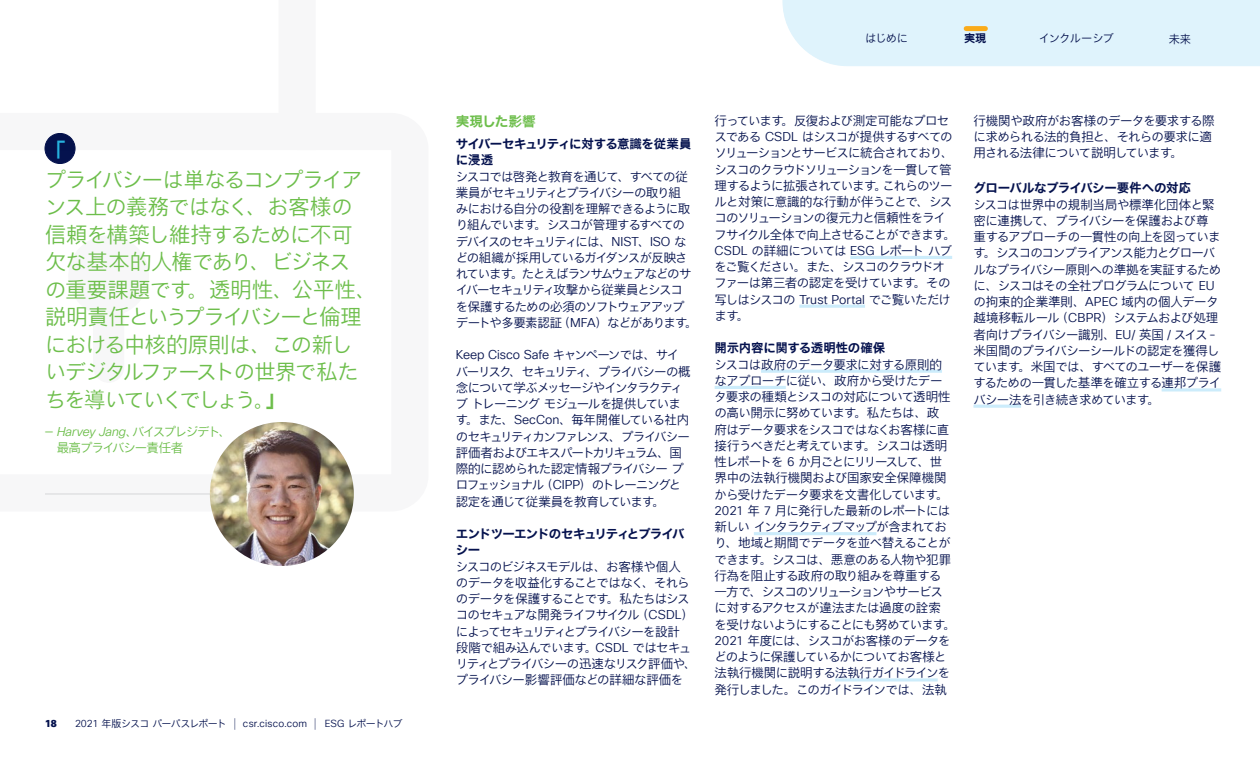
<style>
.page{position:relative;width:1260px;height:765px;background:#fff}
.page>*{position:absolute;margin:0;border:0;box-sizing:border-box;transform-origin:0 0}
.Paragraph_Style2{font:25px "Cisco Sans JPN";color:#26b2de}
.Paragraph_Style2-2{font:21.25px/27.5px "Cisco Sans JPN Light";letter-spacing:-.055em;color:#6dbe4b}
.Paragraph_Style2-3{font:13.75px "Cisco Sans JPN Bold";letter-spacing:-.01em;color:#6dbe4b}
.Paragraph_Style2-4{font:12.5px/16.2px "Cisco Sans JPN Light";letter-spacing:-.07em;color:#05124e}
.Paragraph_Style2-5{font:12.5px/16.2px "Cisco Sans JPN Light";letter-spacing:-.09em;color:#05124e}
.Paragraph_Style2-6{font:12.5px/16.2px "Cisco Sans JPN Light";letter-spacing:-.045em;color:#05124e}
.Paragraph_Style25{font:12.5px/16.2px "Cisco Sans JPN Light";letter-spacing:-.095em;color:#6dbe4b}
.Paragraph_Style2-7{font:12.5px/16.2px "Cisco Sans JPN Bold";letter-spacing:-.03em;color:#05124e}
.Paragraph_Style2-8{font:12.5px/16.2px "Cisco Sans JPN Bold";letter-spacing:-.06em;color:#05124e}
.Paragraph_Style27{font:12.5px "Cisco Sans JPN Bold";letter-spacing:-.03em;color:#05124e}
.Paragraph_Style26{font:12.5px "Cisco Sans JPN Bold";letter-spacing:-.025em;color:#05124e}
.t1{font:11.25px "Cisco Sans JPN Light";letter-spacing:-.06em;color:#05124e}
.t2{font:11.25px "Cisco Sans JPN Bold";color:#05124e}
.Paragraph_Style2-9{font:10px "Cisco Sans TT Light";letter-spacing:.015em;color:#05124e}
.Paragraph_Style2-10{font:800 10px "Cisco Sans TT";color:#05124e}
.s1{font-family:"Cisco Sans JPN Bold"}
.s2{font-family:"Cisco Sans TT Light";font-style:italic}
.s3{font-family:"Cisco Sans JPN Light"}
.s4{font-family:"Cisco Sans TT";font-weight:100;font-size:12.5px}
.s5{font-family:"Cisco Sans TT Light"}
</style>
<div class="page">
<div style="left:783px;top:0;width:477px;height:66px;background:#dff3fc"></div>
<div style="left:966px;top:26px;width:19px;height:5px;background:#faab1a"></div>
<svg style="left:45px;top:133px;width:30px;height:31px"></svg>
<img style="left:210px;top:422px;width:144px;height:144px">
<hr style="left:45px;top:494px;width:165px;height:1px;background:#dcdddf">
<hr style="left:850px;top:256px;width:102px;height:3px;background:#ccecfb">
<hr style="left:799px;top:305px;width:66px;height:3px;background:#ccecfb">
<hr style="left:761px;top:370px;width:181px;height:3px;background:#ccecfb">
<hr style="left:715px;top:386px;width:71px;height:3px;background:#ccecfb">
<hr style="left:754px;top:532px;width:122px;height:3px;background:#ccecfb">
<svg style="left:835px;top:678px;width:103px;height:4px"></svg>
<svg style="left:1162px;top:388px;width:59px;height:4px"></svg>
<hr style="left:973px;top:405px;width:48px;height:3px;background:#ccecfb">
<p class="Paragraph_Style2" style="left:67px;top:169px;width:26px;rotate:-180deg">」</p>
<p class="Paragraph_Style2-2" style="left:45px;top:167px;width:333px">プライバシーは単なるコンプライアンス上の義務ではなく、お客様の信頼を構築し維持するために不可欠な基本的人権であり、ビジネスの重要課題です。透明性、公平性、説明責任というプライバシーと倫理における中核的原則は、この新しいデジタルファーストの世界で私たちを導いていくでしょう。<span class="s1">」</span></p>
<p class="Paragraph_Style25" style="left:57px;top:424px;width:176px;text-indent:-12px">— <span class="s2">Harvey Jang</span>、バイスプレジデト、最高プライバシー責任者</p>
<p class="Paragraph_Style2-10" style="left:45px;top:717px;width:13px">18</p>
<p class="Paragraph_Style2-9" style="left:75px;top:717px;width:329px">2021 <span class="s3">年版シスコパーパスレポート</span> <span class="s4">|</span> csr.cisco.com <span class="s4">|</span> ESG <span class="s3">レポートハブ</span></p>
<p class="t1" style="left:865px;top:31px;width:44px">はじめに</p>
<p class="t2" style="left:964px;top:31px;width:24px">実現</p>
<p class="t1" style="left:1039px;top:31px;width:77px">インクルーシブ</p>
<p class="t1" style="left:1169px;top:32px;width:24px">未来</p>
<p class="Paragraph_Style2-3" style="left:456px;top:111px;width:82px">実現した影響</p>
<p class="Paragraph_Style2-7" style="left:456px;top:136px;width:237px">サイバーセキュリティに対する意識を従業員に浸透</p>
<p class="Paragraph_Style2-4" style="left:456px;top:169px;width:243px">シスコでは啓発と教育を通じて、すべての従業員がセキュリティとプライバシーの取り組<br>みにおける自分の役割を理解できるように取り組んでいます。シスコが管理するすべてのデバイスのセキュリティには、<span class="s5">NIST</span>、<span class="s5">ISO</span> などの組織が採用しているガイダンスが反映されています。たとえばランサムウェアなどのサイバーセキュリティ攻撃から従業員とシスコを保護するための必須のソフトウェアアップデートや多要素認証（<span class="s5">MFA</span>）などがあります。</p>
<p class="Paragraph_Style2-5" style="left:456px;top:348px;width:236px"><span class="s5">Keep Cisco Safe</span> キャンペーンでは、サイバーリスク、セキュリティ、プライバシーの概念について学ぶメッセージやインタラクティブトレーニングモジュールを提供しています。また、<span class="s5">SecCon</span>、毎年開催している社内のセキュリティカンファレンス、プライバシー評価者およびエキスパートカリキュラム、国際的に認められた認定情報プライバシープロフェッショナル（<span class="s5">CIPP</span>）のトレーニングと認定を通じて従業員を教育しています。</p>
<p class="Paragraph_Style2-8" style="left:456px;top:526px;width:230px">エンドツーエンドのセキュリティとプライバシー</p>
<p class="Paragraph_Style2-4" style="left:456px;top:559px;width:242px">シスコのビジネスモデルは、お客様や個人のデータを収益化することではなく、それらのデータを保護することです。私たちはシスコのセキュアな開発ライフサイクル（<span class="s5">CSDL</span>）によってセキュリティとプライバシーを設計<br>段階で組み込んでいます。<span class="s5">CSDL</span> ではセキュリティとプライバシーの迅速なリスク評価や、プライバシー影響評価などの詳細な評価を</p>
<p class="Paragraph_Style2-4" style="left:715px;top:113px;width:243px">行っています。反復および測定可能なプロセスである <span class="s5">CSDL</span> はシスコが提供するすべてのソリューションとサービスに統合されており、シスコのクラウドソリューションを一貫して管理するように拡張されています。これらのツールと対策に意識的な行動が伴うことで、シスコのソリューションの復元力と信頼性をライフサイクル全体で向上させることができます。<br><span class="s5">CSDL</span> の詳細については <span class="s5">ESG</span> レポートハブをご覧ください。また、シスコのクラウドオファーは第三者の認定を受けています。その写しはシスコの <span class="s5">Trust Portal</span> でご覧いただけます。</p>
<p class="Paragraph_Style26" style="left:715px;top:340px;width:172px">開示内容に関する透明性の確保</p>
<p class="Paragraph_Style2-4" style="left:715px;top:357px;width:243px">シスコは政府のデータ要求に対する原則的なアプローチに従い、政府から受けたデータ要求の種類とシスコの対応について透明性の高い開示に努めています。私たちは、政<br>府はデータ要求をシスコではなくお客様に直接行うべきだと考えています。シスコは透明性レポートを <span class="s5">6</span> か月ごとにリリースして、世界中の法執行機関および国家安全保障機関から受けたデータ要求を文書化しています。<br><span class="s5">2021</span> 年 <span class="s5">7</span> 月に発行した最新のレポートには新しいインタラクティブマップが含まれており、地域と期間でデータを並べ替えることができます。シスコは、悪意のある人物や犯罪行為を阻止する政府の取り組みを尊重する一方で、シスコのソリューションやサービスに対するアクセスが違法または過度の詮索を受けないようにすることにも努めています。<br><span class="s5">2021</span> 年度には、シスコがお客様のデータをどのように保護しているかについてお客様と法執行機関に説明する法執行ガイドラインを発行しました。このガイドラインでは、法執</p>
<p class="Paragraph_Style2-6" style="left:973px;top:113px;width:243px">行機関や政府がお客様のデータを要求する際に求められる法的負担と、それらの要求に適用される法律について説明しています。</p>
<p class="Paragraph_Style27" style="left:973px;top:180px;width:219px">グローバルなプライバシー要件への対応</p>
<p class="Paragraph_Style2-4" style="left:973px;top:197px;width:249px">シスコは世界中の規制当局や標準化団体と緊密に連携して、プライバシーを保護および尊重するアプローチの一貫性の向上を図っています。シスコのコンプライアンス能力とグローバルなプライバシー原則への準拠を実証するために、シスコはその全社プログラムについて <span class="s5">EU</span>の拘束的企業準則、<span class="s5">APEC</span> 域内の個人データ越境移転ルール（<span class="s5">CBPR</span>）システムおよび処理者向けプライバシー識別、<span class="s5">EU/</span> 英国 <span class="s5">/</span> スイス<span class="s5">-</span>米国間のプライバシーシールドの認定を獲得しています。米国では、すべてのユーザーを保護するための一貫した基準を確立する連邦プライバシー法を引き続き求めています。</p>
</div>
